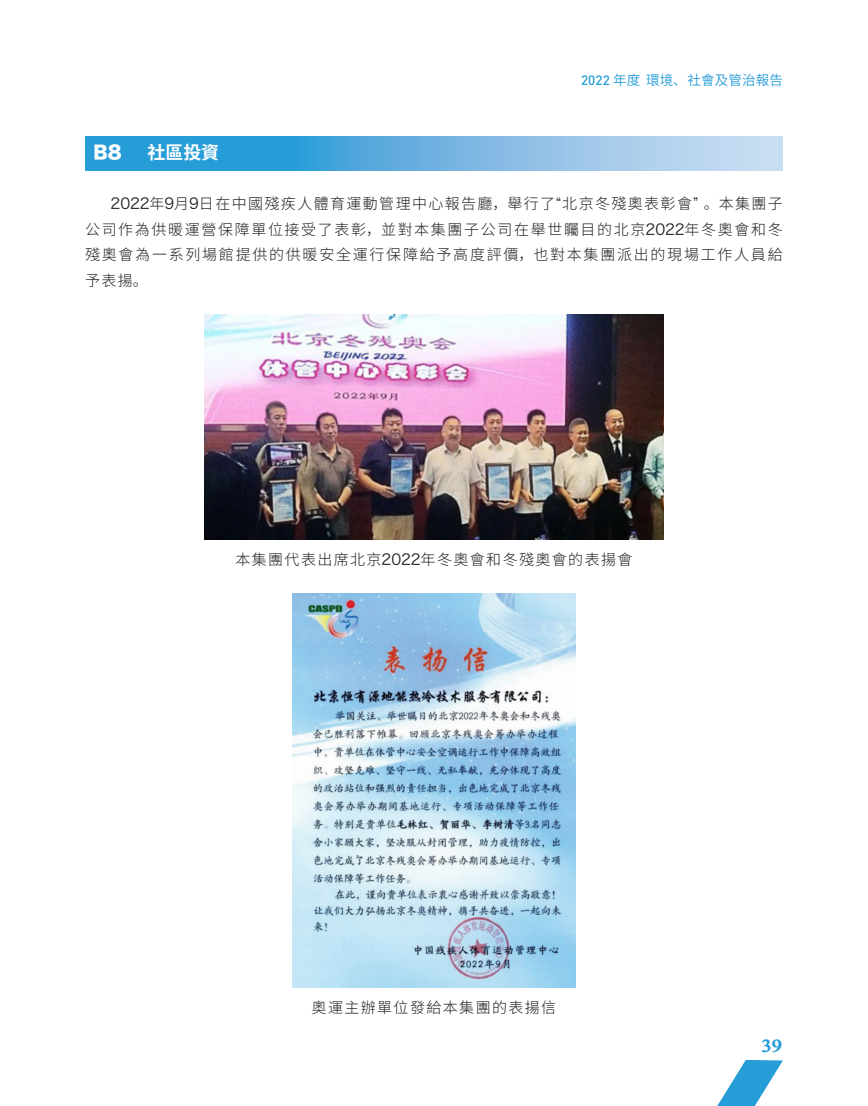
<style>
.page{position:relative;width:868px;height:1106px;background:#fff}
.page>*{position:absolute;margin:0;border:0;box-sizing:border-box;transform-origin:0 0}
.t1{font:700 18px "Source Han Sans CN";color:#fff}
.t2{font:700 18px "Malayalam MN";color:#279dd8}
.t3{font:18px "Hira Kaku Std N W8";color:#fff}
.t4{font:300 15px/25.5px "Source Han Sans CN";letter-spacing:.115em;color:#231f20;text-align:justify}
.t5{font:300 15px "Source Han Sans CN";letter-spacing:.095em;color:#231f20}
.t6{font:13.5px "Source Han Sans CN";letter-spacing:.01em;color:#279dd8}
.s1{font-family:"DIN";font-weight:500}
.s2{font-family:"Hira Kaku Pro W3";font-weight:400}
</style>
<div class="page">
<svg style="left:717px;top:1059px;width:65px;height:47px"></svg>
<svg style="left:85px;top:136px;width:697px;height:34px;background:#6db5e2"></svg>
<img style="left:204px;top:314px;width:459px;height:225px">
<img style="left:293px;top:593px;width:282px;height:394px">
<p class="t6" style="left:581px;top:72px;width:203px"><span class="s1">2022</span> 年度ﾠ環境、ﾠ社會及管治報告</p>
<p class="t3" style="left:94px;top:143px;width:30px">B8</p>
<p class="t1" style="left:148px;top:143px;width:73px">社區投資</p>
<p class="t4" style="left:85px;top:191px;width:699px;text-indent:26px"><span class="s2">2022</span>年<span class="s2">9</span>月<span class="s2">9</span>日在中國殘疾人體育運動管理中心報告廳，舉行了<span class="s2">“</span>北京冬殘奧表彰會<span class="s2">”</span> 。本集團子公司作為供暖運營保障單位接受了表彰，並對本集團子公司在舉世矚目的北京<span class="s2">2022</span>年冬奧會和冬殘奧會為一系列場館提供的供暖安全運行保障給予高度評價，也對本集團派出的現場工作人員給予表揚。</p>
<p class="t5" style="left:235px;top:551px;width:398px">本集團代表出席北京<span class="s2">2022</span>年冬奧會和冬殘奧會的表揚會</p>
<p class="t5" style="left:311px;top:998px;width:246px">奧運主辦單位發給本集團的表揚信</p>
<p class="t2" style="left:760px;top:1034px;width:24px">39</p>
</div>
